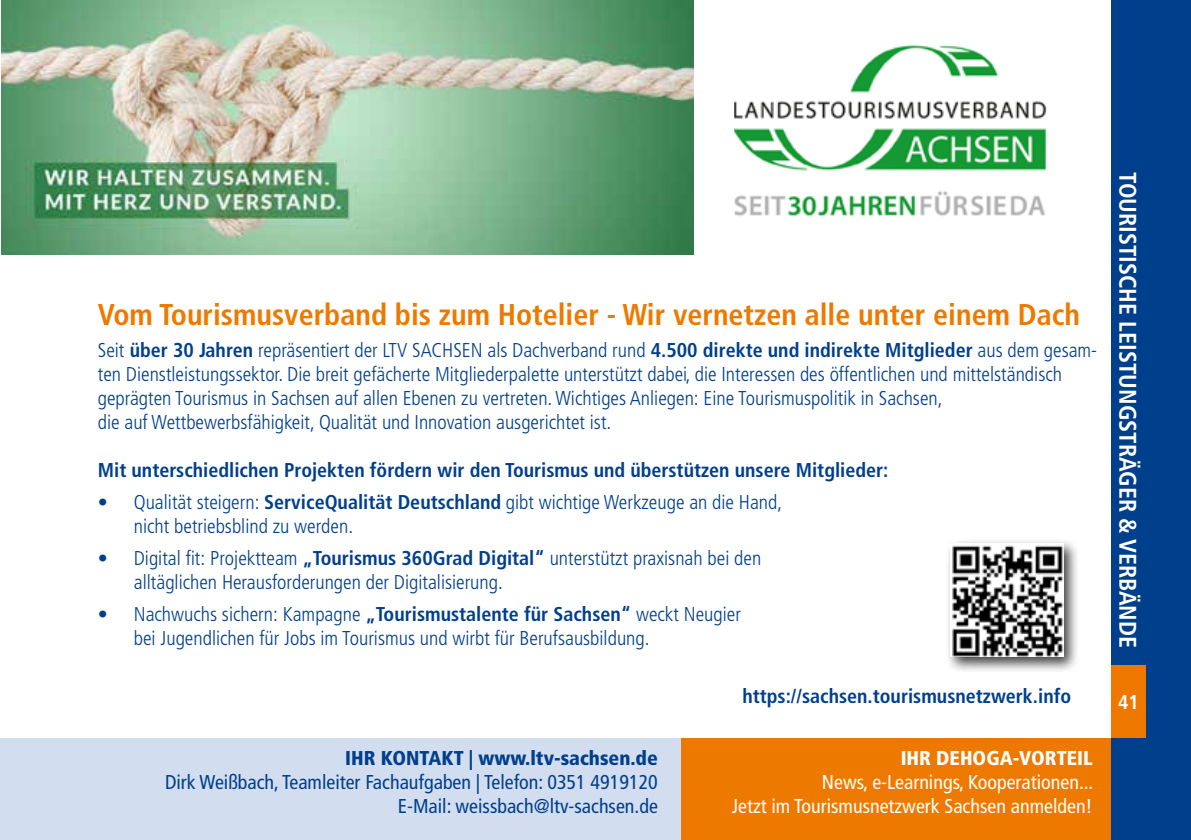
<style>
.page{position:relative;width:1191px;height:840px;background:#fff}
.page>*{position:absolute;margin:0;border:0;box-sizing:border-box;transform-origin:0 0}
.t1{font:700 condensed 30px "Frutiger LT Pro";color:#ee7900}
.t2{font:700 condensed 24px "Frutiger LT Pro";color:#fff}
.t3{font:300 condensed 20px/24px "Frutiger LT Pro";color:#003f8b}
.t4{font:700 condensed 20px "Frutiger LT Pro";color:#003f8b}
.t5{font:condensed 20px/24px "Frutiger LT Pro";color:#003f8b;text-align:right}
.t6{font:condensed 20px/24px "Frutiger LT Pro";color:#fff;text-align:right}
.t7{font:900 condensed 20px "Frutiger LT Pro";color:#003f8b}
.t8{font:900 condensed 20px "Frutiger LT Pro";color:#fff}
.t9{font:700 condensed 20px "Frutiger LT Pro";color:#fff}
.s1{font-weight:700}
</style>
<div class="page">
<div style="left:680px;top:737px;width:431px;height:102px;background:#ee7900"></div>
<div style="left:1111px;top:0;width:80px;height:839px;background:#003f8b"></div>
<div style="left:1111px;top:664px;width:34px;height:73px;background:#e70"></div>
<div style="left:0;top:737px;width:680px;height:102px;background:#d3ddf0"></div>
<img style="left:1px;top:0;width:693px;height:254px">
<img style="left:734px;top:44px;width:313px;height:173px">
<div style="left:945px;top:538px;width:134px;height:135px;background:#000;opacity:.75"></div>
<img style="left:950px;top:543px;width:113px;height:113px">
<h1 class="t1" style="left:98px;top:296px;width:983px">Vom Tourismusverband bis zum Hotelier - Wir vernetzen alle unter einem Dach</h1>
<p class="t3" style="left:98px;top:338px;width:1001px">Seit <span class="s1">über 30 Jahren</span> repräsentiert der LTV SACHSEN als Dachverband rund <span class="s1">4.500 direkte und indirekte Mitglieder</span> aus dem gesam&shy;ten Dienstleistungssektor. Die breit gefächerte Mitgliederpalette unterstützt dabei, die Interessen des öffentlichen und mittelständisch geprägten Tourismus in Sachsen auf allen Ebenen zu vertreten. Wichtiges Anliegen: Eine Tourismuspolitik in Sachsen,<br>die auf Wettbewerbsfähigkeit, Qualität und Innovation ausgerichtet ist.</p>
<p class="t4" style="left:98px;top:458px;width:792px">Mit unterschiedlichen Projekten fördern wir den Tourismus und überstützen unsere Mitglieder:</p>
<p class="t3" style="left:134px;top:490px;width:650px;text-indent:-36px">• Qualität steigern: <span class="s1">ServiceQualität Deutschland</span> gibt wichtige Werkzeuge an die Hand, nicht betriebsblind zu werden.</p>
<p class="t3" style="left:134px;top:546px;width:629px;text-indent:-36px">• Digital fit: Projektteam <span class="s1">„Tourismus 360Grad Digital“</span> unterstützt praxisnah bei den alltäglichen Herausforderungen der Digitalisierung.</p>
<p class="t3" style="left:134px;top:602px;width:608px;text-indent:-36px">• Nachwuchs sichern: Kampagne <span class="s1">„Tourismustalente für Sachsen“</span> weckt Neugier bei Jugendlichen für Jobs im Tourismus und wirbt für Berufsausbildung.</p>
<p class="t4" style="left:742px;top:684px;width:330px">https://sachsen.tourismusnetzwerk.info</p>
<p class="t7" style="left:345px;top:745px;width:314px">IHR KONTAKT | www.ltv-sachsen.de</p>
<p class="t5" style="left:165px;top:769px;width:494px">Dirk Weißbach, Teamleiter Fachaufgaben | Telefon: 0351 4919120<br>E-Mail: weissbach@ltv-sachsen.de</p>
<p class="t8" style="left:900px;top:745px;width:193px">IHR DEHOGA-VORTEIL</p>
<p class="t6" style="left:732px;top:769px;width:363px">News, e-Learnings, Kooperationen...<br>Jetzt im Tourismusnetzwerk Sachsen anmelden!</p>
<p class="t2" style="left:1142px;top:172px;width:477px;rotate:90deg">TOURISTISCHE LEISTUNGSTRÄGER &amp; VERBÄNDE</p>
<p class="t9" style="left:1118px;top:689px;width:22px">41</p>
</div>
